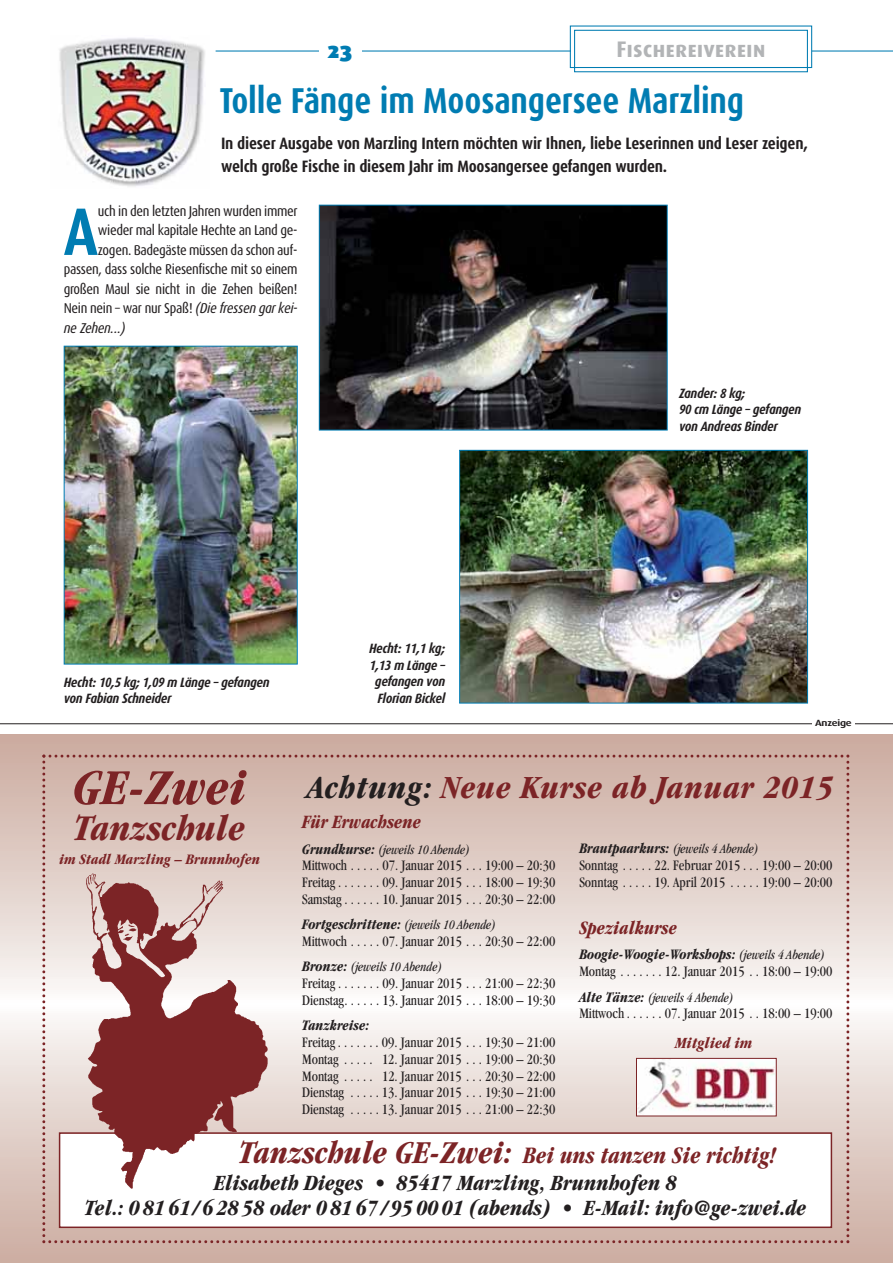
<style>
.page{position:relative;width:893px;height:1263px;background:#fff}
.page>*{position:absolute;margin:0;border:0;box-sizing:border-box;transform-origin:0 0}
.t1{font:700 67.2px "Dax Condensed";color:#007cb2}
.t2{font:italic 700 condensed 51.9px "Garamond";color:#7c2426}
.t3{font:italic 700 condensed 37.5px "Garamond";color:#7c2426}
.t4{font:700 36px "Dax Condensed";letter-spacing:-.005em;color:#007cb2}
.t5{font:italic 700 condensed 33.3px "Garamond";letter-spacing:.025em;color:#7c2426}
.t6{font:italic 700 condensed 33px "Garamond";color:#7c2426}
.t7{font:italic 700 condensed 24.45px "Garamond";color:#7c2426;scale:.95 1}
.t8{font:italic 700 condensed 22.5px/25.5px "Garamond";color:#231f20;text-align:center}
.t9{font:22.5px "Dax Bold Caps";color:#b2b4b6}
.t10{font:22.5px "Dax Black Caps";color:#007cb2}
.t11{font:italic 700 condensed 19.5px "Garamond";color:#7c2426;scale:.95 1}
.t12{font:700 16.5px/22.5px "Dax Condensed";letter-spacing:-.015em;color:#231f20}
.t13{font:italic 700 condensed 16.05px "Garamond";color:#7c2426}
.t14{font:condensed 15px/16.8px "Garamond";color:#231f20;scale:.95 1}
.t15{font:italic 700 condensed 15px "Garamond";color:#7c2426}
.t16{font:italic 700 condensed 15px "Garamond";color:#231f20;scale:.95 1}
.t17{font:14.25px "Dax Condensed";letter-spacing:-.025em;color:#231f20}
.t18{font:italic 14.25px "Dax Condensed";letter-spacing:-.025em;color:#231f20}
.t19{font:italic 700 13.5px/16.5px "Dax Condensed";letter-spacing:-.025em;color:#231f20}
.t20{font:italic condensed 13.5px "Garamond";color:#231f20;scale:.95 1}
.t21{font:700 9px "Dax Wide";letter-spacing:-.02em;color:#231f20}
.s1{font-style:italic}
.s2{color:#231f20}
.s3{font-weight:700;font-size:15px}
.s4{font-weight:700;font-style:italic}
.s5{font-style:italic;font-size:13.5px}
</style>
<div class="page">
<svg style="left:0;top:734px;width:893px;height:529px;background:#d9c2b9"></svg>
<hr style="left:0;top:723px;width:893px;height:1px;background:#231f20">
<div style="left:812px;top:719px;width:43px;height:11px;background:#fff"></div>
<hr style="left:216px;top:50px;width:677px;height:2px;background:#007cb2">
<svg style="left:569px;top:25px;width:244px;height:48px"></svg>
<div style="left:319px;top:30px;width:42px;height:42px;background:#fff"></div>
<img style="left:59px;top:38px;width:146px;height:149px">
<img style="left:66px;top:348px;width:230px;height:314px">
<div style="left:64px;top:346px;width:234px;height:318px;border:1px solid #007cb2"></div>
<img style="left:321px;top:207px;width:345px;height:221px">
<div style="left:319px;top:205px;width:349px;height:225px;border:1px solid #007cb2"></div>
<img style="left:461px;top:452px;width:345px;height:249px">
<div style="left:459px;top:450px;width:349px;height:253px;border:1px solid #007cb2"></div>
<svg style="left:42px;top:754px;width:807px;height:489px"></svg>
<h3 class="t10" style="left:328px;top:37px;width:27px">23</h3>
<h3 class="t9" style="left:616px;top:36px;width:151px">Fischereiverein</h3>
<h3 class="t4" style="left:220px;top:83px;width:526px">Tolle Fänge im Moosangersee Marzling</h3>
<p class="t12" style="left:221px;top:133px;width:588px">In dieser Ausgabe von Marzling Intern möchten wir Ihnen, liebe Leserinnen und Leser zeigen, welch große Fische in diesem Jahr im Moosangersee gefangen wurden.</p>
<h1 class="t1" style="left:64px;top:198px;width:36px">A</h1>
<p class="t17" style="left:98px;top:204px;width:201px">uch in den letzten Jahren wurden immer</p>
<p class="t17" style="left:98px;top:223px;width:201px">wieder mal kapitale Hechte an Land ge-</p>
<p class="t17" style="left:98px;top:243px;width:201px">zogen. Badegäste müssen da schon auf-</p>
<p class="t17" style="left:64px;top:262px;width:235px">passen, dass solche Riesenfische mit so einem</p>
<p class="t17" style="left:64px;top:282px;width:235px">großen Maul sie nicht in die Zehen beißen!</p>
<p class="t17" style="left:64px;top:301px;width:235px">Nein nein – war nur Spaß! <span class="s1">(Die fressen gar kei-</span></p>
<p class="t18" style="left:64px;top:321px;width:63px">ne Zehen...)</p>
<p class="t19" style="left:64px;top:675px;width:207px">Hecht: 10,5 kg; 1,09 m Länge – gefangen von Fabian Schneider</p>
<p class="t19" style="left:369px;top:641px;width:78px;text-align:right">Hecht: 11,1 kg;<br>1,13 m Länge – gefangen von<br>Florian Bickel</p>
<p class="t19" style="left:679px;top:385px;width:124px">Zander: 8 kg;<br>90 cm Länge – gefangen von Andreas Binder</p>
<p class="t21" style="left:815px;top:718px;width:38px">Anzeige</p>
<h2 class="t2" style="left:73px;top:766px;width:175px">GE-Zwei</h2>
<h3 class="t3" style="left:74px;top:813px;width:172px">Tanzschule</h3>
<p class="t15" style="left:59px;top:853px;width:202px">im Stadl Marzling – Brunnhofen</p>
<h3 class="t5" style="left:308px;top:774px;width:527px"><span class="s2">Achtung:</span> Neue Kurse ab Januar 2015</h3>
<h3 class="t11" style="left:302px;top:814px;width:127px">Für Erwachsene</h3>
<p class="t20" style="left:302px;top:841px;width:178px"><span class="s3">Grundkurse:</span> (jeweils 10 Abende)</p>
<p class="t14" style="left:302px;top:857px;width:268px;text-align:justify">Mittwoch . . . . . 07. Januar 2015 . . . 19:00 – 20:30<br>Freitag . . . . . . . 09. Januar 2015 . . . 18:00 – 19:30<br>Samstag . . . . . . 10. Januar 2015 . . . 20:30 – 22:00</p>
<p class="t14" style="left:302px;top:916px;width:268px"><span class="s4">Fortgeschrittene:</span> <span class="s5">(jeweils 10 Abende)<br></span>Mittwoch . . . . . 07. Januar 2015 . . . 20:30 – 22:00</p>
<p class="t20" style="left:302px;top:959px;width:149px"><span class="s3">Bronze:</span> (jeweils 10 Abende)</p>
<p class="t14" style="left:302px;top:974px;width:268px">Freitag . . . . . . . 09. Januar 2015 . . . 21:00 – 22:30<br>Dienstag. . . . . . 13. Januar 2015 . . . 18:00 – 19:30</p>
<p class="t16" style="left:302px;top:1019px;width:72px">Tanzkreise:</p>
<p class="t14" style="left:302px;top:1033px;width:268px;text-align:justify">Freitag . . . . . . . 09. Januar 2015 . . . 19:30 – 21:00<br>Montag . . . . . 12. Januar 2015 . . . 19:00 – 20:30<br>Montag . . . . . 12. Januar 2015 . . . 20:30 – 22:00<br>Dienstag . . . . . 13. Januar 2015 . . . 19:30 – 21:00<br>Dienstag . . . . . 13. Januar 2015 . . . 21:00 – 22:30</p>
<p class="t20" style="left:579px;top:841px;width:191px"><span class="s3">Brautpaarkurs:</span> (jeweils 4 Abende)</p>
<p class="t14" style="left:579px;top:856px;width:268px">Sonntag . . . . . 22. Februar 2015 . . . 19:00 – 20:00<br>Sonntag . . . . . 19. April 2015 . . . . . 19:00 – 20:00</p>
<h3 class="t11" style="left:579px;top:920px;width:104px">Spezialkurse</h3>
<p class="t14" style="left:579px;top:946px;width:268px"><span class="s4">Boogie-Woogie-Workshops:</span> <span class="s5">(jeweils 4 Abende)<br></span>Montag . . . . . . . 12. Januar 2015 . . 18:00 – 19:00</p>
<p class="t20" style="left:579px;top:989px;width:164px"><span class="s3">Alte Tänze:</span> (jeweils 4 Abende)</p>
<p class="t14" style="left:579px;top:1005px;width:268px">Mittwoch . . . . . . 07. Januar 2015 . . 18:00 – 19:00</p>
<p class="t13" style="left:675px;top:1036px;width:79px">Mitglied im</p>
<h3 class="t6" style="left:239px;top:1139px;width:274px">Tanzschule GE-Zwei:</h3>
<h3 class="t8" style="left:85px;top:1172px;width:723px">Elisabeth Dieges • 85417 Marzling, Brunnhofen 8<br>Tel.: 0 81 61/ 6 28 58 oder 0 81 67 / 95 00 01 (abends) • E-Mail: info@ge-zwei.de</h3>
<h3 class="t7" style="left:523px;top:1145px;width:268px">Bei uns tanzen Sie richtig!</h3>
</div>
